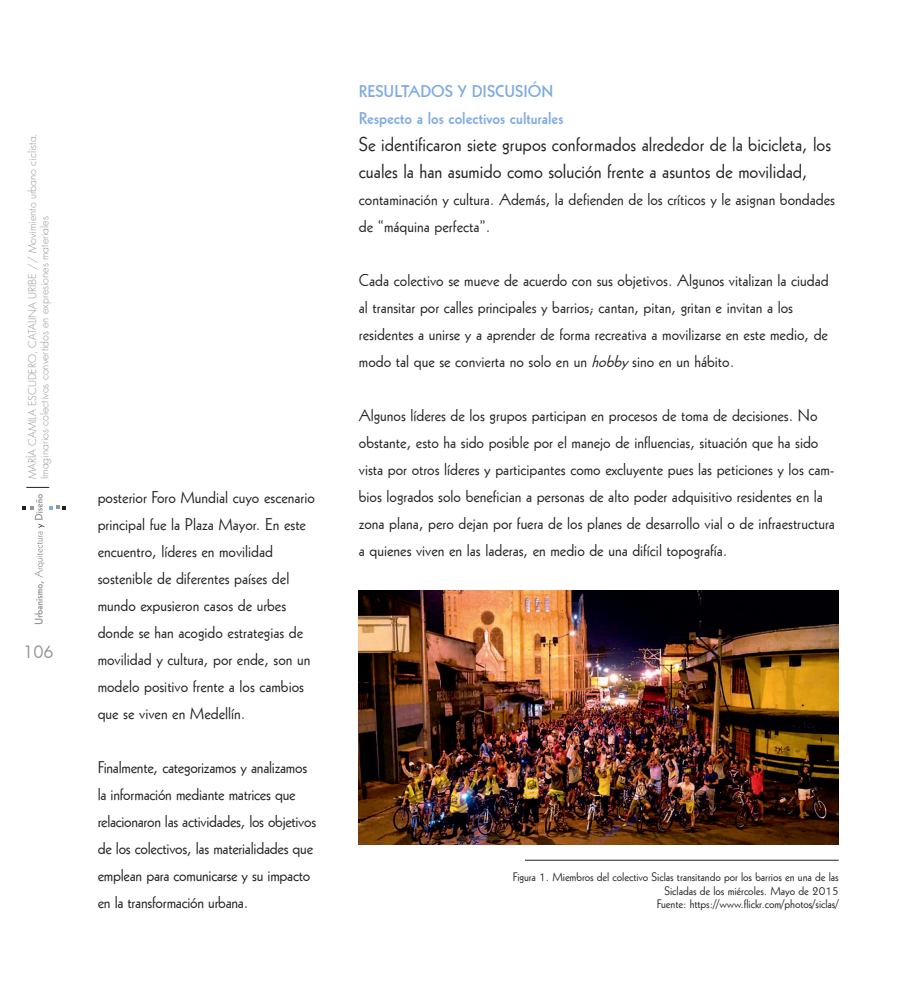
<style>
.page{position:relative;width:915px;height:1000px;background:#fff}
.page>*{position:absolute;margin:0;border:0;box-sizing:border-box;transform-origin:0 0}
.Texto_Flujo{font:19.5px/27px "Geometric 231 BT Roman C";color:#231f20}
.Texto_Flujo-2{font:16.5px/27px "Geometric 231 BT Roman C";color:#231f20}
.Titulos_Texto_Flujo{font:16.5px "Geometric 231 BT Bold C";color:#7eaae3}
.Texto_Flujo-3{font:16.5px "Geometric 231 BT Roman C";letter-spacing:-.02em;color:#231f20}
.t1{font:16.5px "Futura";color:#939598}
.Pie_de_Photos{font:12px/13.5px "Geometric 231 BT Roman C";letter-spacing:-.005em;color:#231f20;text-align:right}
.t2{font:300 10.5px/12.6px "Futura Std";color:#939598}
.s1{font-style:italic}
</style>
<div class="page">
<svg style="left:22px;top:494px;width:44px;height:130px"></svg>
<svg style="left:26px;top:487px;width:23px;height:1px"></svg>
<hr style="left:525px;top:859px;width:313px;height:1px;background:#231f20">
<img style="left:359px;top:590px;width:479px;height:254px">
<p class="t2" style="left:26px;top:479px;width:347px;rotate:-90deg">MARÍA CAMILA ESCUDERO, CATALINA URIBE // Movimiento urbano ciclista.<br>Imaginarios colectivos convertidos en expresiones materiales</p>
<p class="t1" style="left:23px;top:640px;width:32px">106</p>
<p class="Texto_Flujo-2" style="left:98px;top:483px;width:218px">posterior Foro Mundial cuyo escenario principal fue la Plaza Mayor. En este encuentro, líderes en movilidad</p>
<p class="Texto_Flujo-2" style="left:98px;top:564px;width:214px">sostenible de diferentes países del mundo expusieron casos de urbes donde se han acogido estrategias de movilidad y cultura, por ende, son un modelo positivo frente a los cambios que se viven en Medellín.</p>
<p class="Texto_Flujo-2" style="left:98px;top:753px;width:211px">Finalmente, categorizamos y analizamos la información mediante matrices que</p>
<p class="Texto_Flujo-3" style="left:98px;top:810px;width:220px">relacionaron las actividades, los objetivos</p>
<p class="Texto_Flujo-2" style="left:98px;top:834px;width:217px">de los colectivos, las materialidades que emplean para comunicarse y su impacto en la transformación urbana.</p>
<p class="Titulos_Texto_Flujo" style="left:359px;top:80px;width:196px">RESULTADOS Y DISCUSIÓN</p>
<p class="Titulos_Texto_Flujo" style="left:359px;top:107px;width:206px">Respecto a los colectivos culturales</p>
<p class="Texto_Flujo" style="left:359px;top:130px;width:473px">Se identificaron siete grupos conformados alrededor de la bicicleta, los cuales la han asumido como solución frente a asuntos de movilidad,</p>
<p class="Texto_Flujo-2" style="left:359px;top:185px;width:477px">contaminación y cultura. Además, la defienden de los críticos y le asignan bondades de “máquina perfecta”.</p>
<p class="Texto_Flujo-2" style="left:359px;top:266px;width:471px">Cada colectivo se mueve de acuerdo con sus objetivos. Algunos vitalizan la ciudad al transitar por calles principales y barrios; cantan, pitan, gritan e invitan a los residentes a unirse y a aprender de forma recreativa a movilizarse en este medio, de modo tal que se convierta no solo en un <span class="s1">hobby</span>sino en un hábito.</p>
<p class="Texto_Flujo-2" style="left:359px;top:401px;width:477px">Algunos líderes de los grupos participan en procesos de toma de decisiones. No obstante, esto ha sido posible por el manejo de influencias, situación que ha sido vista por otros líderes y participantes como excluyente pues las peticiones y los cam&shy;bios logrados solo benefician a personas de alto poder adquisitivo residentes en la zona plana, pero dejan por fuera de los planes de desarrollo vial o de infraestructura a quienes viven en las laderas, en medio de una difícil topografía.</p>
<p class="Pie_de_Photos" style="left:512px;top:869px;width:327px">Figura 1. Miembros del colectivo Siclas transitando por los barrios en una de las<br>Sicladas de los miércoles. Mayo de 2015</p>
<p class="Pie_de_Photos" style="left:656px;top:896px;width:183px">Fuente: https://www.flickr.com/photos/siclas/</p>
</div>
